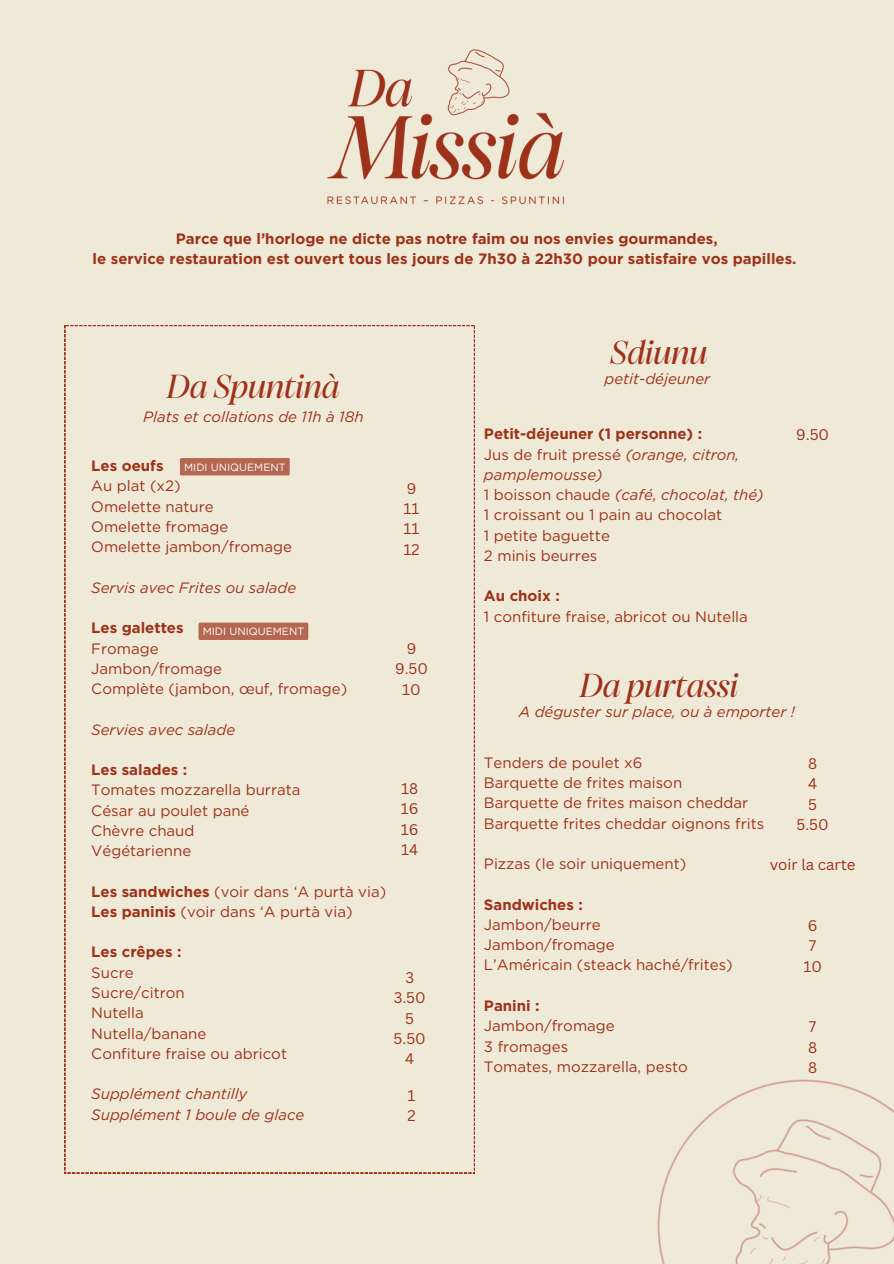
<style>
.page{position:relative;width:894px;height:1264px;background:#fff}
.page>*{position:absolute;margin:0;border:0;box-sizing:border-box;transform-origin:0 0}
.t1{font:italic 33px "PP Pangaia";color:#9d321b}
.t2{font:15px/20.2px "Gotham";color:#9d321b}
.t3{font:italic 15px/20.2px "Gotham";color:#9d321b}
.t4{font:700 15px/20.2px "Gotham";color:#9d321b;text-align:center}
.t5{font:15px/20.2px "Canva Sans";color:#9d321b;text-align:center}
.t6{font:10.5px "Gotham";color:#fff}
.s1{font-weight:700}
.s2{font-style:italic}
</style>
<div class="page">
<div style="left:0;top:0;width:893px;height:1263px;background:#efe9d7"></div>
<img style="left:657px;top:1079px;width:236px;height:184px">
<img style="left:327px;top:49px;width:237px;height:156px">
<svg style="left:65px;top:325px;width:409px;height:848px"></svg>
<div style="left:180px;top:458px;width:109px;height:17px;background:#b46751"></div>
<div style="left:198px;top:622px;width:110px;height:18px;background:#b46751"></div>
<p class="t4" style="left:92px;top:228px;width:705px">Parce que l’horloge ne dicte pas notre faim ou nos envies gourmandes,<br>le service restauration est ouvert tous les jours de 7h30 à 22h30 pour satisfaire vos papilles.</p>
<h1 class="t1" style="left:167px;top:373px;width:174px">Da Spuntinà</h1>
<h3 class="t3" style="left:143px;top:406px;width:222px">Plats et collations de 11h à 18h</h3>
<h3 class="t2" style="left:91px;top:455px;width:202px"><span class="s1">Les oeufs<br></span>Au plat (x2)<br>Omelette nature<br>Omelette fromage<br>Omelette jambon/fromage</h3>
<h3 class="t3" style="left:91px;top:577px;width:206px">Servis avec Frites ou salade</h3>
<h3 class="t2" style="left:91px;top:617px;width:257px"><span class="s1">Les galettes<br></span>Fromage<br>Jambon/fromage<br>Complète (jambon, œuf, fromage)</h3>
<h3 class="t3" style="left:91px;top:719px;width:145px">Servies avec salade</h3>
<h3 class="t2" style="left:91px;top:759px;width:211px"><span class="s1">Les salades :<br></span>Tomates mozzarella burrata<br>César au poulet pané<br>Chèvre chaud<br>Végétarienne</h3>
<h3 class="t2" style="left:91px;top:881px;width:296px"><span class="s1">Les sandwiches</span> (voir dans ‘A purtà via)<br><span class="s1">Les paninis</span> (voir dans ‘A purtà via)</h3>
<h3 class="t2" style="left:91px;top:941px;width:197px"><span class="s1">Les crêpes :<br></span>Sucre<br>Sucre/citron<br>Nutella<br>Nutella/banane<br>Confiture fraise ou abricot</h3>
<h3 class="t3" style="left:91px;top:1083px;width:214px">Supplément chantilly<br>Supplément 1 boule de glace</h3>
<p class="t6" style="left:184px;top:460px;width:103px">MIDI UNIQUEMENT</p>
<p class="t6" style="left:203px;top:625px;width:103px">MIDI UNIQUEMENT</p>
<h3 class="t5" style="left:403px;top:478px;width:18px;text-align:left">9<br>11<br>11<br>12</h3>
<h3 class="t5" style="left:395px;top:638px;width:34px">9<br>9.50<br>10</h3>
<h3 class="t5" style="left:401px;top:778px;width:19px;text-align:justify">18<br>16<br>16<br>14</h3>
<h3 class="t5" style="left:393px;top:967px;width:34px">3<br>3.50<br>5<br>5.50<br>4</h3>
<h3 class="t5" style="left:407px;top:1085px;width:10px;text-align:left">1<br>2</h3>
<h3 class="t1" style="left:610px;top:339px;width:99px">Sdiunu</h3>
<h3 class="t3" style="left:604px;top:368px;width:107px">petit-déjeuner</h3>
<h1 class="t2" style="left:484px;top:424px;width:281px"><span class="s1">Petit-déjeuner (1 personne) :<br></span>Jus de fruit pressé <span class="s2">(orange, citron, pamplemousse)<br></span>1 boisson chaude <span class="s2">(café, chocolat, thé)<br></span>1 croissant ou 1 pain au chocolat<br>1 petite baguette<br>2 minis beurres</h1>
<h3 class="t2" style="left:484px;top:586px;width:265px"><span class="s1">Au choix :<br></span>1 confiture fraise, abricot ou Nutella</h3>
<h1 class="t1" style="left:580px;top:672px;width:159px">Da purtassi</h1>
<h3 class="t5" style="left:795px;top:424px;width:34px">9.50</h3>
<h3 class="t3" style="left:518px;top:701px;width:278px">A déguster sur place, ou à emporter !</h3>
<h3 class="t2" style="left:484px;top:752px;width:282px">Tenders de poulet x6<br>Barquette de frites maison<br>Barquette de frites maison cheddar<br>Barquette frites cheddar oignons frits</h3>
<h3 class="t2" style="left:484px;top:853px;width:204px">Pizzas (le soir uniquement)</h3>
<h3 class="t2" style="left:484px;top:894px;width:250px"><span class="s1">Sandwiches :<br></span>Jambon/beurre<br>Jambon/fromage<br>L’Américain (steack haché/frites)</h3>
<h3 class="t2" style="left:484px;top:995px;width:205px"><span class="s1">Panini :<br></span>Jambon/fromage<br>3 fromages<br>Tomates, mozzarella, pesto</h3>
<h3 class="t5" style="left:796px;top:753px;width:34px">8<br>4<br>5<br>5.50</h3>
<h3 class="t5" style="left:769px;top:854px;width:87px">voir la carte</h3>
<h3 class="t5" style="left:803px;top:915px;width:20px">6<br>7<br>10</h3>
<h3 class="t5" style="left:807px;top:1016px;width:11px;text-align:justify">7<br>8<br>8</h3>
</div>
